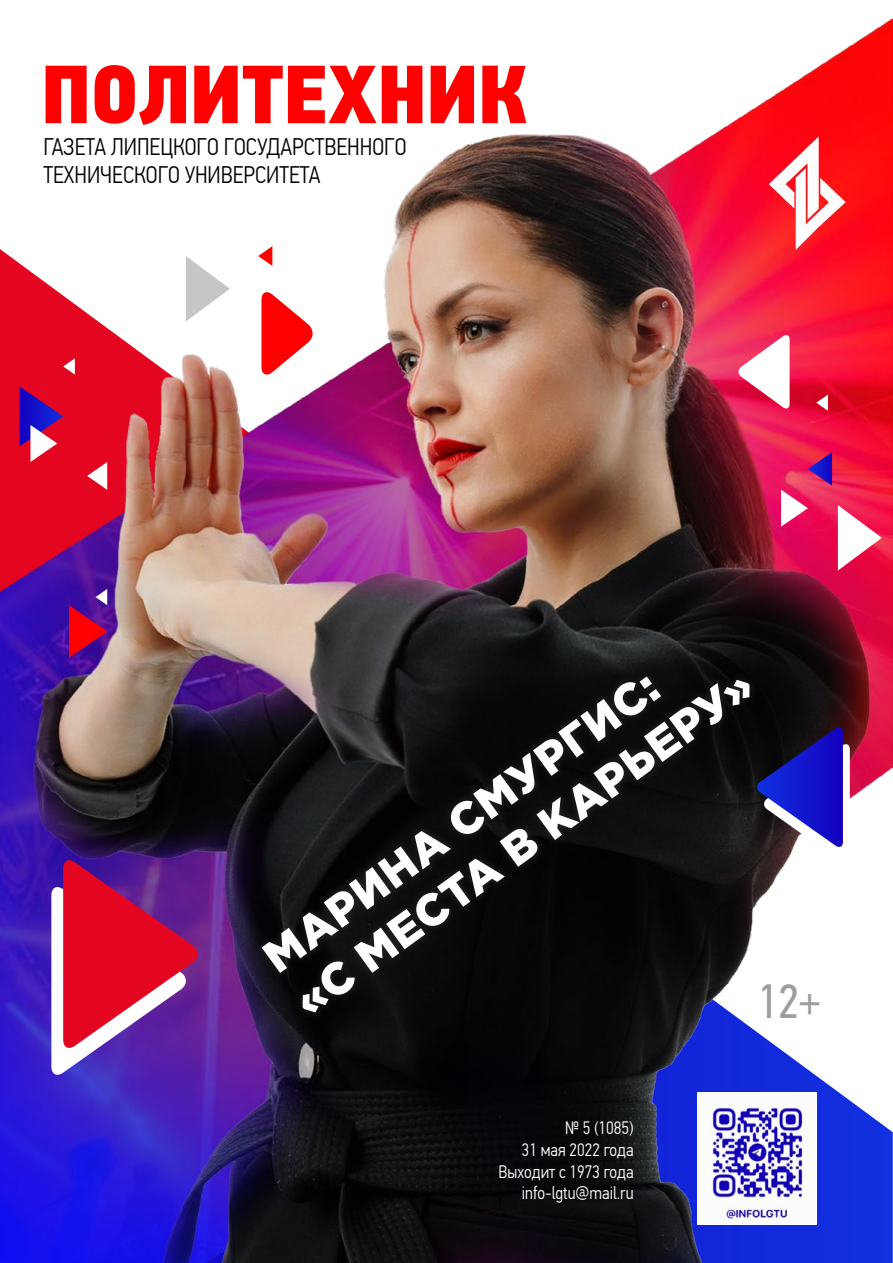
<style>
.page{position:relative;width:893px;height:1263px;background:#fff}
.page>*{position:absolute;margin:0;border:0;box-sizing:border-box;transform-origin:0 0}
.t1{font:82.5px "PF Din Text Cond Pro X Black";color:#f00}
.t2{font:48px "PF Din Text Cond Pro";color:#9d9d9c}
.t3{font:900 45px/54px "Gotham Pro";color:#fff}
.t4{font:300 24px/28.8px "PF Din Text Cond Pro";color:#000}
.t5{font:300 18px/21.6px "PF Din Text Cond Pro";color:#fff;text-align:right}
</style>
<div class="page">
<img style="left:0;top:18px;width:893px;height:1245px">
<svg style="left:261px;top:290px;width:53px;height:87px"></svg>
<svg style="left:186px;top:256px;width:44px;height:65px"></svg>
<svg style="left:258px;top:246px;width:14px;height:20px"></svg>
<svg style="left:838px;top:505px;width:44px;height:65px"></svg>
<svg style="left:69px;top:589px;width:38px;height:69px;background:#941363"></svg>
<div style="left:253px;top:668px;width:506px;height:353px;background:#333;opacity:.75"></div>
<svg style="left:87px;top:462px;width:20px;height:28px"></svg>
<svg style="left:63px;top:358px;width:12px;height:17px"></svg>
<img style="left:741px;top:126px;width:126px;height:130px">
<svg style="left:781px;top:452px;width:51px;height:75px;background:#d83d7c"></svg>
<svg style="left:756px;top:727px;width:94px;height:138px"></svg>
<svg style="left:816px;top:395px;width:12px;height:16px"></svg>
<svg style="left:20px;top:386px;width:43px;height:76px;background:#9a2f81"></svg>
<svg style="left:51px;top:858px;width:148px;height:219px;background:#ab3274"></svg>
<svg style="left:737px;top:334px;width:53px;height:76px"></svg>
<img style="left:698px;top:1092px;width:119px;height:132px">
<h1 class="t1" style="left:41px;top:43px;width:488px">ПОЛИТЕХНИК</h1>
<p class="t4" style="left:44px;top:132px;width:364px">ГАЗЕТА ЛИПЕЦКОГО ГОСУДАРСТВЕННОГО<br>ТЕХНИЧЕСКОГО УНИВЕРСИТЕТА</p>
<h3 class="t3" style="left:252px;top:939px;width:555px;rotate:-36deg">МАРИНА СМУРГИС:<br>«С МЕСТА В КАРЬЕРУ»</h3>
<h2 class="t2" style="left:757px;top:973px;width:65px">12+</h2>
<p class="t5" style="left:499px;top:1117px;width:137px">№ 5 (1085)<br>31 мая 2022 года<br>Выходит с 1973 года info-lgtu@mail.ru</p>
</div>
